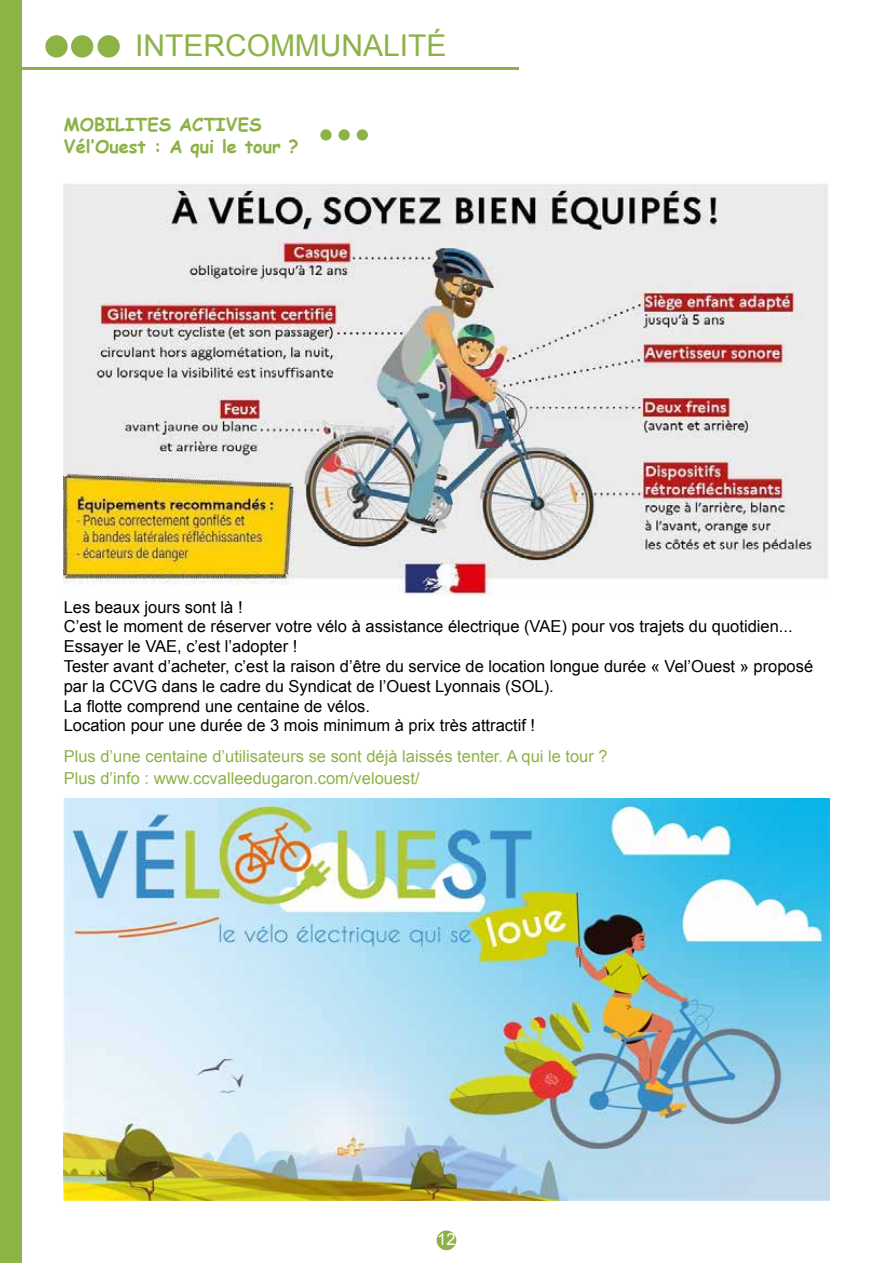
<style>
.page{position:relative;width:893px;height:1263px;background:#fff}
.page>*{position:absolute;margin:0;border:0;box-sizing:border-box;transform-origin:0 0}
.t1{font:30px "Arial";color:#8db246}
.t2{font:700 18px/21.6px "Comic Sans MS";color:#8db246}
.t3{font:16.5px/19.8px "Arial";color:#000}
.t4{font:16.5px/21.6px "Arial";color:#8db246}
.t5{font:16.5px "Arial";color:#fff}
</style>
<div class="page">
<div style="left:437px;top:1230px;width:19px;height:20px;background:#8db246;border-radius:50%"></div>
<div style="left:0;top:0;width:21px;height:1263px;background:#8db246"></div>
<hr style="left:0;top:67px;width:518px;height:2px;background:#8db246">
<div style="left:45px;top:35px;width:23px;height:23px;background:#8db246;border-radius:50%"></div>
<div style="left:97px;top:35px;width:23px;height:23px;background:#8db246;border-radius:50%"></div>
<div style="left:71px;top:35px;width:22px;height:23px;background:#8db246;border-radius:50%"></div>
<img style="left:64px;top:184px;width:765px;height:411px">
<div style="left:320px;top:129px;width:12px;height:12px;background:#8db246;border-radius:50%"></div>
<div style="left:357px;top:129px;width:11px;height:12px;background:#8db246;border-radius:50%"></div>
<div style="left:338px;top:129px;width:12px;height:12px;background:#8db246;border-radius:50%"></div>
<img style="left:64px;top:799px;width:765px;height:401px">
<h1 class="t1" style="left:135px;top:26px;width:313px">INTERCOMMUNALITÉ</h1>
<p class="t2" style="left:64px;top:113px;width:236px">MOBILITES ACTIVES<br>Vél’Ouest : A qui le tour ?</p>
<p class="t3" style="left:64px;top:597px;width:751px">Les beaux jours sont là !<br>C’est le moment de réserver votre vélo à assistance électrique (VAE) pour vos trajets du quotidien...<br>Essayer le VAE, c’est l’adopter !<br>Tester avant d’acheter, c’est la raison d’être du service de location longue durée « Vel’Ouest » proposé par la CCVG dans le cadre du Syndicat de l’Ouest Lyonnais (SOL).<br>La flotte comprend une centaine de vélos.<br>Location pour une durée de 3 mois minimum à prix très attractif !</p>
<p class="t4" style="left:64px;top:746px;width:545px">Plus d’une centaine d’utilisateurs se sont déjà laissés tenter. A qui le tour ?<br>Plus d’info : www.ccvalleedugaron.com/velouest/</p>
<p class="t5" style="left:437px;top:1229px;width:20px">12</p>
</div>
